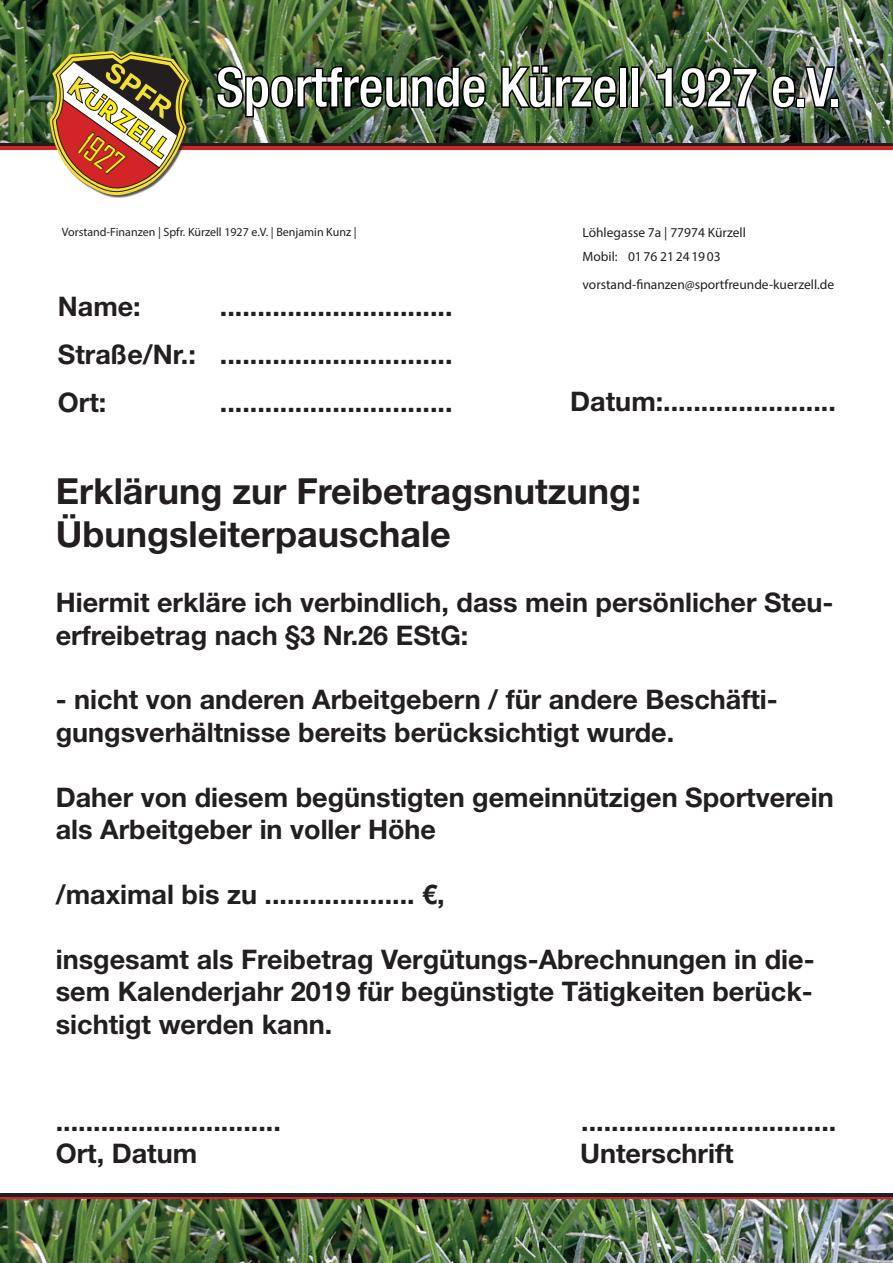
<style>
.page{position:relative;width:893px;height:1263px;background:#fff}
.page>*{position:absolute;margin:0;border:0;box-sizing:border-box;transform-origin:0 0}
.t1{font:500 condensed 54px "Helvetica Neue LT Std";color:#fff}
.t2{font:700 36px/43.2px "Helvetica Neue LT Std";color:#231f20}
.t3{font:32.4px "Agency FB";color:#fff101}
.t4{font:700 27px/32.4px "Helvetica Neue LT Std";color:#231f20}
.t5{font:13.5px/24px "Myriad Pro";color:#231f20}
.t6{font:12px "Myriad Pro";color:#231f20}
</style>
<div class="page">
<img style="left:0;top:0;width:893px;height:143px">
<img style="left:215px;top:64px;width:272px;height:55px">
<img style="left:500px;top:64px;width:118px;height:46px">
<div style="left:619px;top:66px;width:9px;height:42px;border:3px solid #000"></div>
<div style="left:631px;top:66px;width:9px;height:42px;border:3px solid #000"></div>
<img style="left:655px;top:65px;width:104px;height:45px">
<svg style="left:770px;top:74px;width:27px;height:36px"></svg>
<div style="left:796px;top:98px;width:9px;height:10px;border:3px solid #000"></div>
<svg style="left:803px;top:65px;width:34px;height:45px"></svg>
<div style="left:830px;top:98px;width:9px;height:10px;border:3px solid #000"></div>
<svg style="left:0;top:143px;width:893px;height:4px;background:#4e2022"></svg>
<hr style="left:0;top:147px;width:893px;height:3px;background:#d1232a">
<div style="left:50px;top:51px;width:142px;height:147px;background:#231f20;opacity:.75"></div>
<svg style="left:50px;top:51px;width:139px;height:145px"></svg>
<hr style="left:0;top:1193px;width:893px;height:4px;background:#231f20">
<hr style="left:0;top:1197px;width:893px;height:3px;background:#d1232a">
<img style="left:0;top:1200px;width:893px;height:63px">
<p class="t3" style="left:95px;top:125px;width:46px;rotate:37deg">1927</p>
<h1 class="t1" style="left:216px;top:55px;width:627px">Sportfreunde Kürzell 1927 e.V.</h1>
<p class="t6" style="left:62px;top:224px;width:296px">Vorstand-Finanzen | Spfr. Kürzell 1927 e.V. | Benjamin Kunz |</p>
<p class="t4" style="left:58px;top:289px;width:84px">Name:</p>
<p class="t4" style="left:58px;top:282px;width:396px;line-height:48px;text-align:justify;text-indent:162px">...............................<br>Straße/Nr.: ...............................<br>Ort:</p>
<p class="t4" style="left:220px;top:385px;width:234px">...............................</p>
<p class="t5" style="left:583px;top:220px;width:165px">Löhlegasse 7a | 77974 Kürzell<br>Mobil: 0176 21241903</p>
<p class="t5" style="left:583px;top:272px;width:253px">vorstand-finanzen@sportfreunde-kuerzell.de</p>
<p class="t4" style="left:570px;top:384px;width:267px">Datum:.......................</p>
<h2 class="t2" style="left:56px;top:469px;width:587px">Erklärung zur Freibetragsnutzung:<br>Übungsleiterpauschale</h2>
<p class="t4" style="left:56px;top:586px;width:779px">Hiermit erkläre ich verbindlich, dass mein persönlicher Steu&shy;erfreibetrag nach §3 Nr.26 EStG:</p>
<p class="t4" style="left:56px;top:683px;width:724px">- nicht von anderen Arbeitgebern / für andere Beschäfti&shy;gungsverhältnisse bereits berücksichtigt wurde.</p>
<p class="t4" style="left:56px;top:780px;width:779px">Daher von diesem begünstigten gemeinnützigen Sportverein als Arbeitgeber in voller Höhe</p>
<p class="t4" style="left:56px;top:877px;width:391px">/maximal bis zu .................... €,</p>
<p class="t4" style="left:56px;top:942px;width:760px;text-align:justify">insgesamt als Freibetrag Vergütungs-Abrechnungen in die&shy;sem Kalenderjahr 2019 für begünstigte Tätigkeiten berück&shy;sichtigt werden kann.</p>
<p class="t4" style="left:56px;top:1104px;width:227px">..............................</p>
<p class="t4" style="left:581px;top:1104px;width:257px">..................................</p>
<p class="t4" style="left:56px;top:1137px;width:143px">Ort, Datum</p>
<p class="t4" style="left:580px;top:1137px;width:155px">Unterschrift</p>
</div>
